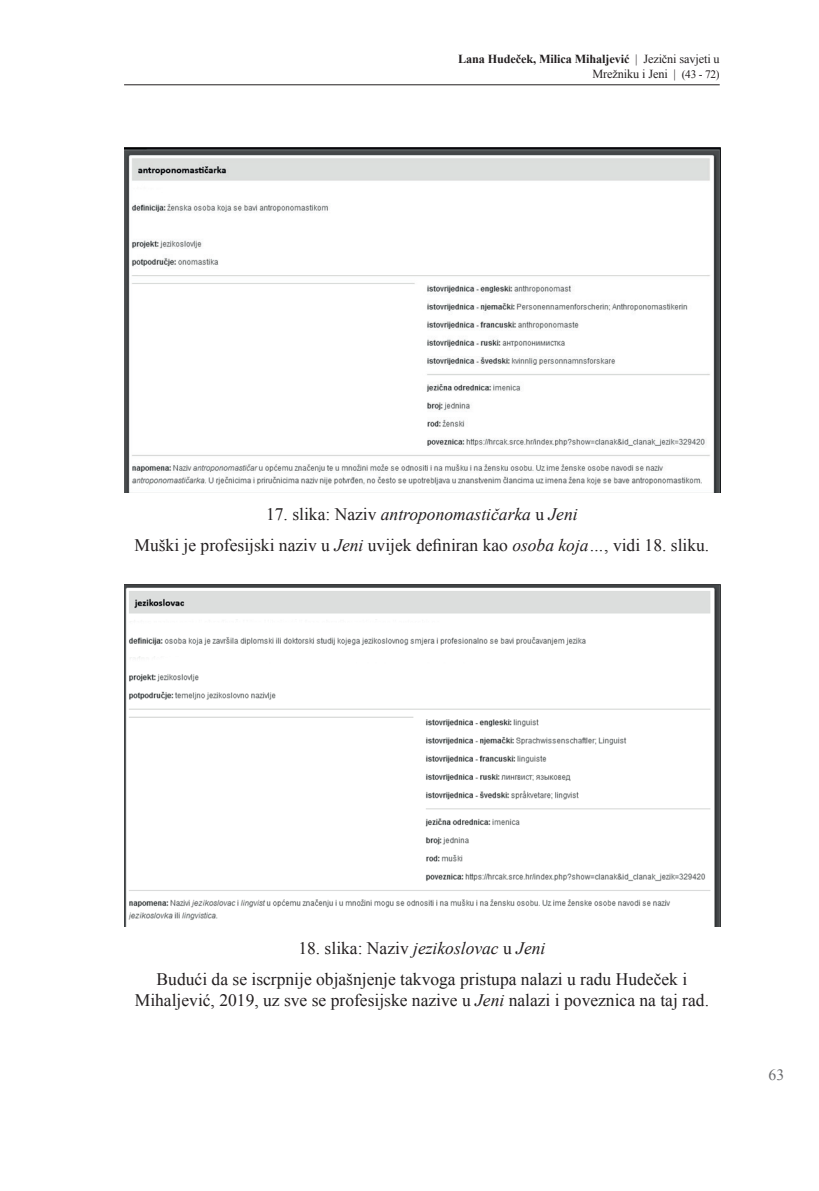
<style>
.page{position:relative;width:819px;height:1191px;background:#fff}
.page>*{position:absolute;margin:0;border:0;box-sizing:border-box;transform-origin:0 0}
.t1{font:17.5px/31px "Times New Roman";color:#231f20;text-align:center}
.t2{font:15.75px "Times New Roman";color:#6c6d70}
.t3{font:12.25px/14.7px "Times New Roman";letter-spacing:-.01em;color:#231f20;text-align:right}
.s1{font-weight:700}
.s2{font-size:11.38px}
.s3{font-style:italic}
</style>
<div class="page">
<hr style="left:124px;top:84px;width:595px;height:1px;background:#231f20">
<img style="left:124px;top:147px;width:596px;height:346px">
<img style="left:124px;top:584px;width:596px;height:343px">
<p class="t3" style="left:458px;top:51px;width:263px"><span class="s1">Lana Hudeček, Milica Mihaljević</span> | Jezični savjeti u<br>Mrežniku i Jeni | <span class="s2">(43 - 72)</span></p>
<p class="t1" style="left:134px;top:498px;width:576px">17. slika: Naziv <span class="s3">antroponomastičarka</span> u <span class="s3">Jeni<br></span>Muški je profesijski naziv u <span class="s3">Jeni</span> uvijek definiran kao <span class="s3">osoba koja…</span>, vidi 18. sliku.</p>
<p class="t1" style="left:157px;top:932px;width:532px">18. slika: Naziv <span class="s3">jezikoslovac</span> u <span class="s3">Jeni<br></span>Budući da se iscrpnije objašnjenje takvoga pristupa nalazi u radu Hudeček i</p>
<p class="t1" style="left:135px;top:984px;width:575px">Mihaljević, 2019, uz sve se profesijske nazive u <span class="s3">Jeni</span> nalazi i poveznica na taj rad.</p>
<p class="t2" style="left:768px;top:1064px;width:17px">63</p>
</div>
